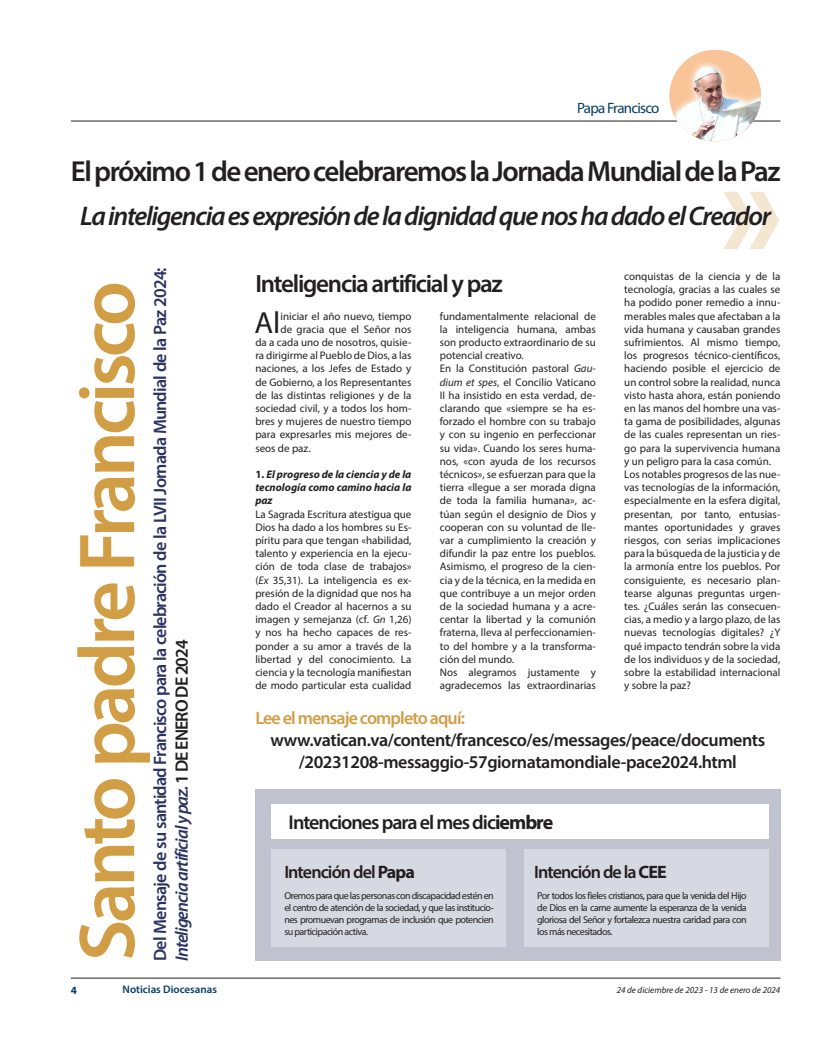
<style>
.page{position:relative;width:823px;height:1049px;background:#fff}
.page>*{position:absolute;margin:0;border:0;box-sizing:border-box;transform-origin:0 0}
.t1{font:700 150px "Myriad Pro";color:#f4e7d2;scale:.9 1}
.t2{font:600 80px "Myriad Pro";letter-spacing:-.05em;color:#d19e46}
.t3{font:30.6px "Myriad Pro";color:#231f20}
.t4{font:600 29px "Myriad Pro";letter-spacing:-.05em;color:#231f20}
.t5{font:italic 600 27px "Myriad Pro";letter-spacing:-.05em;color:#231f20}
.t6{font:600 25px "Myriad Pro";letter-spacing:-.05em;color:#231f20}
.t7{font:600 20px "Myriad Pro";letter-spacing:-.05em;color:#231f20}
.t8{font:600 18px/21.6px "Myriad Pro";letter-spacing:-.05em;color:#2c3363}
.t9{font:600 18px "Myriad Pro";letter-spacing:-.025em;color:#231f20}
.t10{font:600 18px "Myriad Pro";letter-spacing:-.05em;color:#231f20}
.t11{font:600 18px "Myriad Pro";letter-spacing:-.05em;color:#d19e46}
.t12{font:15px "Myriad Pro";letter-spacing:-.05em;color:#043e62}
.t13{font:11px/13.2px "Myriad Pro";color:#231f20;text-align:justify}
.t14{font:italic 700 11px/13.2px "Myriad Pro";color:#231f20;text-align:justify}
.t15{font:600 11px "Myriad Pro";color:#043e62}
.t16{font:700 11px "Myriad Pro";color:#043e62}
.t17{font:10px/12px "Myriad Pro";letter-spacing:-.05em;color:#231f20;text-align:justify}
.t18{font:italic 9px "Myriad Pro";color:#231f20}
.s1{font-style:italic}
.s2{color:#231f20}
.s3{font-style:normal}
.s4{font-weight:700}
</style>
<div class="page">
<hr style="left:71px;top:978px;width:709px;height:1px;background:#231f20">
<hr style="left:71px;top:121px;width:709px;height:1px;background:#231f20">
<div style="left:669px;top:50px;width:91px;height:91px;background:#f8c498;border-radius:50%"></div>
<img style="left:669px;top:62px;width:91px;height:79px">
<div style="left:255px;top:789px;width:525px;height:172px;background:#c0c2cf"></div>
<div style="left:271px;top:804px;width:497px;height:35px;background:#fff"></div>
<div style="left:271px;top:849px;width:234px;height:98px;background:#d6d9e1"></div>
<div style="left:524px;top:849px;width:244px;height:98px;background:#d6d9e1"></div>
<p class="t12" style="left:576px;top:99px;width:84px">Papa Francisco</p>
<p class="t4" style="left:71px;top:152px;width:710px">El próximo 1 de enero celebraremos la Jornada Mundial de la Paz</p>
<p class="t5" style="left:80px;top:199px;width:692px">La inteligencia es expresión de la dignidad que nos ha dado el Creador</p>
<p class="t1" style="left:720px;top:110px;width:71px">»</p>
<p class="t8" style="left:149px;top:961px;width:695px;rotate:-90deg">Del Mensaje de su santidad Francisco para la celebración de la LVII Jornada Mundial de la Paz 2024:<br><span class="s1">Inteligencia artificial y paz.</span> <span class="s2">1 DE ENERO DE 2024</span></p>
<p class="t2" style="left:56px;top:961px;width:681px;rotate:-90deg">Santo padre Francisco</p>
<p class="t6" style="left:255px;top:268px;width:249px">Inteligencia artificial y paz</p>
<p class="t3" style="left:254px;top:304px;width:27px">Al</p>
<p class="t13" style="left:280px;top:309px;width:132px">iniciar el año nuevo, tiempo</p>
<p class="t13" style="left:280px;top:322px;width:132px">de gracia que el Señor nos</p>
<p class="t13" style="left:255px;top:336px;width:157px">da a cada uno de nosotros, quisie-</p>
<p class="t13" style="left:255px;top:349px;width:157px">ra dirigirme al Pueblo de Dios, a las</p>
<p class="t13" style="left:255px;top:362px;width:157px">naciones, a los Jefes de Estado y</p>
<p class="t13" style="left:255px;top:375px;width:157px">de Gobierno, a los Representantes</p>
<p class="t13" style="left:255px;top:388px;width:157px">de las distintas religiones y de la</p>
<p class="t13" style="left:255px;top:402px;width:157px">sociedad civil, y a todos los hom-</p>
<p class="t13" style="left:255px;top:415px;width:157px">bres y mujeres de nuestro tiempo</p>
<p class="t13" style="left:255px;top:428px;width:157px">para expresarles mis mejores de-</p>
<p class="t13" style="left:255px;top:441px;width:57px">seos de paz.</p>
<p class="t14" style="left:255px;top:467px;width:157px"><span class="s3">1.</span> El progreso de la ciencia y de la tecnología como camino hacia la paz</p>
<p class="t13" style="left:255px;top:507px;width:157px">La Sagrada Escritura atestigua que Dios ha dado a los hombres su Es&shy;píritu para que tengan «habilidad, talento y experiencia en la ejecu&shy;ción de toda clase de trabajos» (<span class="s1">Ex</span> 35,31). La inteligencia es ex&shy;presión de la dignidad que nos ha dado el Creador al hacernos a su imagen y semejanza (cf. <span class="s1">Gn</span> 1,26) y nos ha hecho capaces de res&shy;ponder a su amor a través de la libertad y del conocimiento. La ciencia y la tecnología manifiestan de modo particular esta cualidad</p>
<p class="t13" style="left:439px;top:309px;width:157px">fundamentalmente relacional de la inteligencia humana, ambas son producto extraordinario de su potencial creativo.</p>
<p class="t13" style="left:439px;top:362px;width:157px">En la Constitución pastoral <span class="s1">Gau&shy;dium et spes</span>, el Concilio Vaticano II ha insistido en esta verdad, de&shy;clarando que «siempre se ha es&shy;forzado el hombre con su trabajo y con su ingenio en perfeccionar su vida». Cuando los seres huma&shy;nos, «con ayuda de los recursos técnicos», se esfuerzan para que la tierra «llegue a ser morada digna de toda la familia humana», ac&shy;túan según el designio de Dios y cooperan con su voluntad de lle&shy;var a cumplimiento la creación y difundir la paz entre los pueblos.<br>Asimismo, el progreso de la cien&shy;cia y de la técnica, en la medida en que contribuye a un mejor orden de la sociedad humana y a acre&shy;centar la libertad y la comunión fraterna, lleva al perfeccionamien&shy;to del hombre y a la transforma&shy;ción del mundo.</p>
<p class="t13" style="left:439px;top:666px;width:157px">Nos alegramos justamente y agradecemos las extraordinarias</p>
<p class="t13" style="left:624px;top:270px;width:157px">conquistas de la ciencia y de la tecnología, gracias a las cuales se ha podido poner remedio a innu&shy;merables males que afectaban a la vida humana y causaban grandes sufrimientos. Al mismo tiempo, los progresos técnico-científicos, haciendo posible el ejercicio de un control sobre la realidad, nunca visto hasta ahora, están poniendo en las manos del hombre una vas&shy;ta gama de posibilidades, algunas de las cuales representan un ries&shy;go para la supervivencia humana y un peligro para la casa común.</p>
<p class="t13" style="left:624px;top:468px;width:157px">Los notables progresos de las nue&shy;vas tecnologías de la información, especialmente en la esfera digital, presentan, por tanto, entusias&shy;mantes oportunidades y graves riesgos, con serias implicaciones para la búsqueda de la justicia y de la armonía entre los pueblos. Por consiguiente, es necesario plan&shy;tearse algunas preguntas urgen&shy;tes. ¿Cuáles serán las consecuen&shy;cias, a medio y a largo plazo, de las nuevas tecnologías digitales? ¿Y qué impacto tendrán sobre la vida de los individuos y de la sociedad, sobre la estabilidad internacional y sobre la paz?</p>
<p class="t11" style="left:255px;top:707px;width:211px">Lee el mensaje completo aquí:</p>
<p class="t9" style="left:270px;top:728px;width:496px">www.vatican.va/content/francesco/es/messages/peace/documents</p>
<p class="t9" style="left:298px;top:750px;width:439px">/20231208-messaggio-57giornatamondiale-pace2024.html</p>
<p class="t7" style="left:288px;top:810px;width:266px">Intenciones para el mes dic<span class="s4">iembre</span></p>
<p class="t10" style="left:284px;top:860px;width:132px">Intención del <span class="s4">Papa</span></p>
<p class="t10" style="left:534px;top:860px;width:134px">Intención de la <span class="s4">CEE</span></p>
<p class="t17" style="left:284px;top:890px;width:211px">Oremos para que las personas con discapacidad estén en el centro de atención de la sociedad, y que las institucio&shy;nes promuevan programas de inclusión que potencien su participación activa.</p>
<p class="t17" style="left:537px;top:890px;width:211px">Por todos los fieles cristianos, para que la venida del Hijo de Dios en la carne aumente la esperanza de la venida gloriosa del Señor y fortalezca nuestra caridad para con los más necesitados.</p>
<p class="t16" style="left:71px;top:982px;width:8px">4</p>
<p class="t15" style="left:122px;top:982px;width:96px">Noticias Diocesanas</p>
<p class="t18" style="left:616px;top:984px;width:165px">24 de diciembre de 2023 - 13 de enero de 2024</p>
</div>
